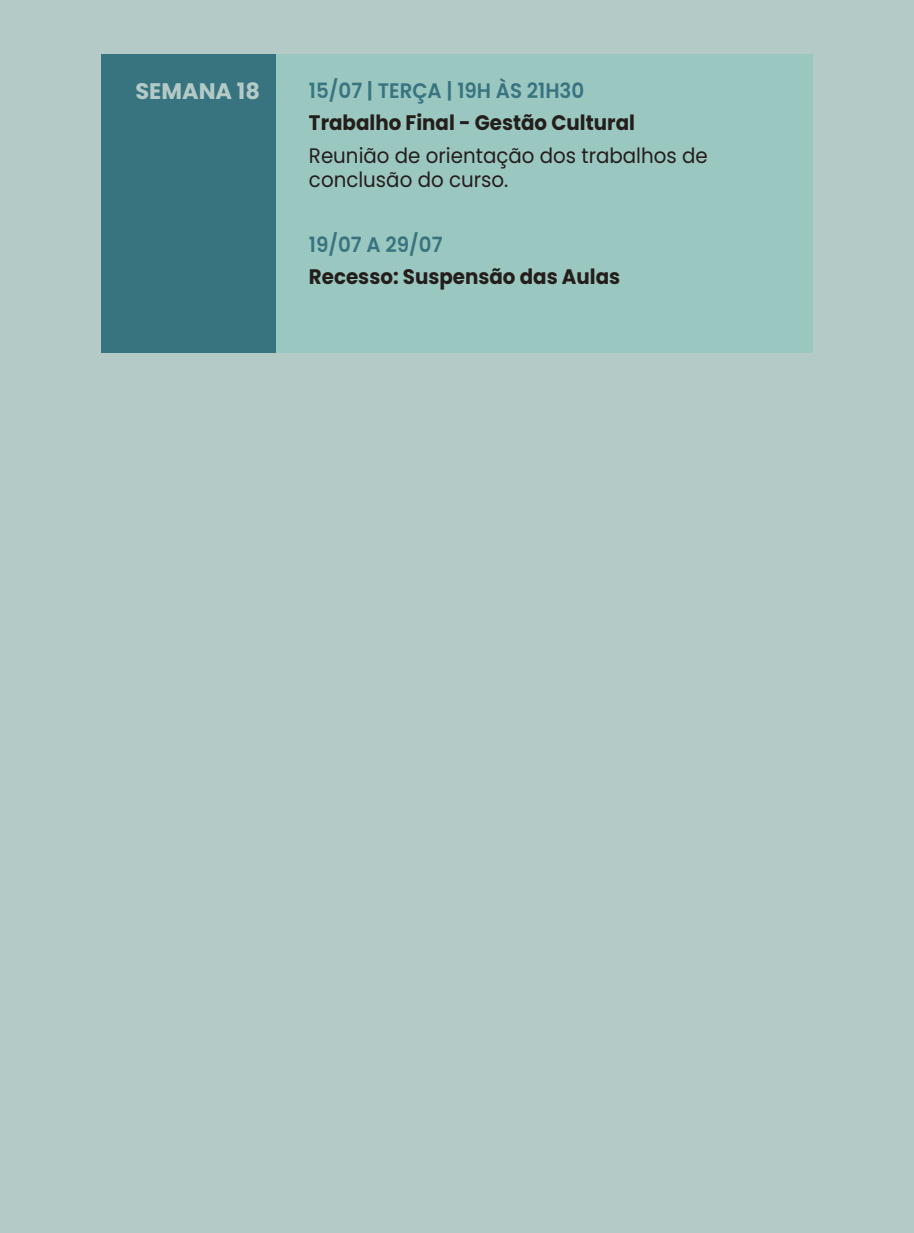
<style>
.page{position:relative;width:914px;height:1233px;background:#fff}
.page>*{position:absolute;margin:0;border:0;box-sizing:border-box;transform-origin:0 0}
.t1{font:700 22.5px "Poppins";color:#b4cac7}
.t2{font:700 21px "Poppins";color:#241e1b;scale:.94 1}
.t3{font:21px/24px "Poppins";color:#241e1b;scale:.94 1}
.t4{font:600 21px "Poppins";color:#387480;scale:.94 1}
</style>
<div class="page">
<div style="left:0;top:0;width:913px;height:1232px;background:#b4cac7"></div>
<div style="left:101px;top:54px;width:175px;height:299px;background:#387480"></div>
<div style="left:276px;top:54px;width:536px;height:299px;background:#9bc7c1"></div>
<p class="t1" style="left:135px;top:78px;width:126px">SEMANA 18</p>
<p class="t4" style="left:309px;top:78px;width:294px">15/07 | TERÇA | 19H ÀS 21H30</p>
<p class="t2" style="left:309px;top:111px;width:348px">Trabalho Final - Gestão Cultural</p>
<p class="t3" style="left:309px;top:143px;width:426px">Reunião de orientação dos trabalhos de conclusão do curso.</p>
<p class="t4" style="left:309px;top:232px;width:143px">19/07 A 29/07</p>
<p class="t2" style="left:309px;top:265px;width:332px">Recesso: Suspensão das Aulas</p>
</div>
